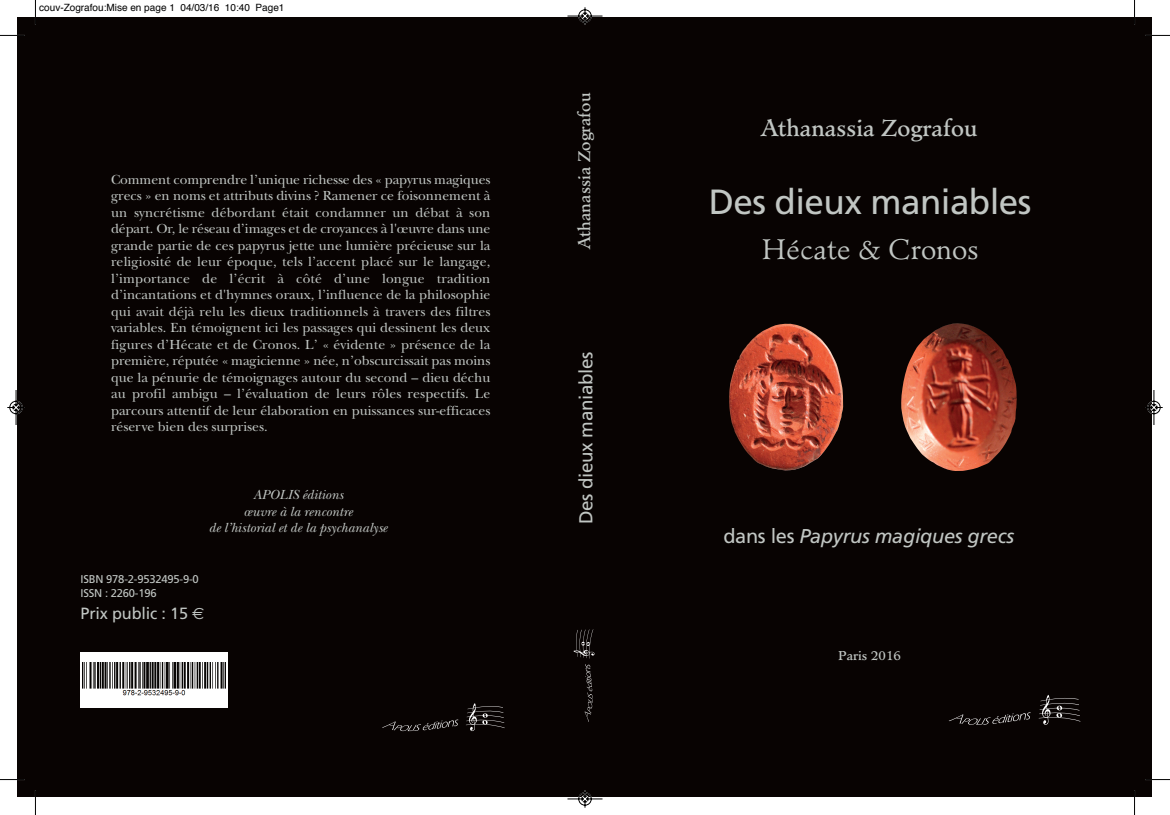
<style>
.page{position:relative;width:1170px;height:815px;background:#fff}
.page>*{position:absolute;margin:0;border:0;box-sizing:border-box;transform-origin:0 0}
.t1{font:35px "Frutiger";letter-spacing:-.015em;color:#c1c6c3}
.t2{font:300 27.5px "Minister";color:#c1c6c3}
.t3{font:22.5px "Minister";color:#c1c6c3}
.t4{font:italic 20px "Frutiger";letter-spacing:-.015em;color:#c1c6c3}
.t5{font:18.75px "Frutiger";letter-spacing:-.015em;color:#c1c6c3}
.t6{font:16.25px "Minister";color:#c1c6c3}
.t7{font:16.25px "Frutiger";letter-spacing:-.01em;color:#c1c6c3}
.t8{font:13.75px/16.5px "New Baskerville";color:#c1c6c3;text-align:justify}
.t9{font:italic 13.75px/16.5px "New Baskerville";color:#c1c6c3;text-align:center}
.t10{font:12.5px "Minister";color:#c1c6c3}
.t11{font:11.25px/13.5px "Frutiger";letter-spacing:-.02em;color:#c1c6c3}
.t12{font:10px "Helvetica";color:#000}
.s1{font-family:"Euro Sans"}
.s2{font-style:normal}
</style>
<div class="page">
<div style="left:18px;top:18px;width:1134px;height:779px;background:#080302"></div>
<div style="left:80px;top:652px;width:148px;height:55px;background:#fff"></div>
<img style="left:83px;top:663px;width:142px;height:33px">
<svg style="left:382px;top:720px;width:76px;height:11px"></svg>
<svg style="left:466px;top:703px;width:38px;height:28px"></svg>
<svg style="left:573px;top:629px;width:21px;height:93px"></svg>
<svg style="left:948px;top:712px;width:82px;height:13px"></svg>
<svg style="left:1038px;top:695px;width:42px;height:30px"></svg>
<img style="left:729px;top:324px;width:114px;height:147px">
<img style="left:901px;top:323px;width:115px;height:148px">
<svg style="left:35px;top:0;width:1px;height:25px"></svg>
<svg style="left:0;top:35px;width:25px;height:1px"></svg>
<svg style="left:1134px;top:0;width:1px;height:25px"></svg>
<svg style="left:1145px;top:35px;width:24px;height:1px"></svg>
<svg style="left:35px;top:790px;width:1px;height:25px"></svg>
<svg style="left:0;top:779px;width:25px;height:1px"></svg>
<svg style="left:1134px;top:790px;width:1px;height:25px"></svg>
<svg style="left:1145px;top:779px;width:24px;height:1px"></svg>
<svg style="left:566px;top:7px;width:37px;height:18px"></svg>
<svg style="left:567px;top:790px;width:36px;height:18px"></svg>
<svg style="left:7px;top:389px;width:18px;height:37px"></svg>
<svg style="left:1145px;top:390px;width:18px;height:35px"></svg>
<p class="t12" style="left:39px;top:4px;width:247px">couv-Zografou:Mise en page 1 04/03/16 10:40 Page1</p>
<p class="t8" style="left:111px;top:171px;width:381px">Comment comprendre l’unique richesse des « papyrus magiques grecs » en noms et attributs divins ? Ramener ce foisonnement à un syncrétisme débordant était condamner un débat à son départ. Or, le réseau d’images et de croyances à l'œuvre dans une grande partie de ces papyrus jette une lumière précieuse sur la religiosité de leur époque, tels l’accent placé sur le langage, l’importance de l’écrit à côté d’une longue tradition d’incantations et d'hymnes oraux, l’influence de la philosophie qui avait déjà relu les dieux traditionnels à travers des filtres variables. En témoignent ici les passages qui dessinent les deux figures d’Hécate et de Cronos. L’ « évidente » présence de la première, réputée « magicienne » née, n’obscurcissait pas moins que la pénurie de témoignages autour du second – dieu déchu au profil ambigu – l’évaluation de leurs rôles respectifs. Le parcours attentif de leur élaboration en puissances sur-efficaces réserve bien des surprises.</p>
<p class="t9" style="left:209px;top:486px;width:180px">APOLIS éditions<br>œuvre à la rencontre<br>de l’historial et de la psychanalyse</p>
<p class="t11" style="left:80px;top:573px;width:120px">ISBN 978-2-9532495-9-0<br>ISSN : 2260-196</p>
<p class="t7" style="left:80px;top:607px;width:125px">Prix public : 15 <span class="s1">€</span></p>
<p class="t6" style="left:577px;top:249px;width:158px;rotate:-90deg">Athanassia Zografou</p>
<h3 class="t5" style="left:578px;top:524px;width:174px;rotate:-90deg">Des dieux maniables</h3>
<h3 class="t3" style="left:761px;top:118px;width:218px">Athanassia Zografou</h3>
<h1 class="t1" style="left:708px;top:188px;width:324px">Des dieux maniables</h1>
<h2 class="t2" style="left:761px;top:237px;width:218px">Hécate &amp; Cronos</h2>
<h3 class="t4" style="left:723px;top:528px;width:292px"><span class="s2">dans les</span> Papyrus magiques grecs</h3>
<p class="t10" style="left:838px;top:650px;width:64px">Paris 2016</p>
</div>
